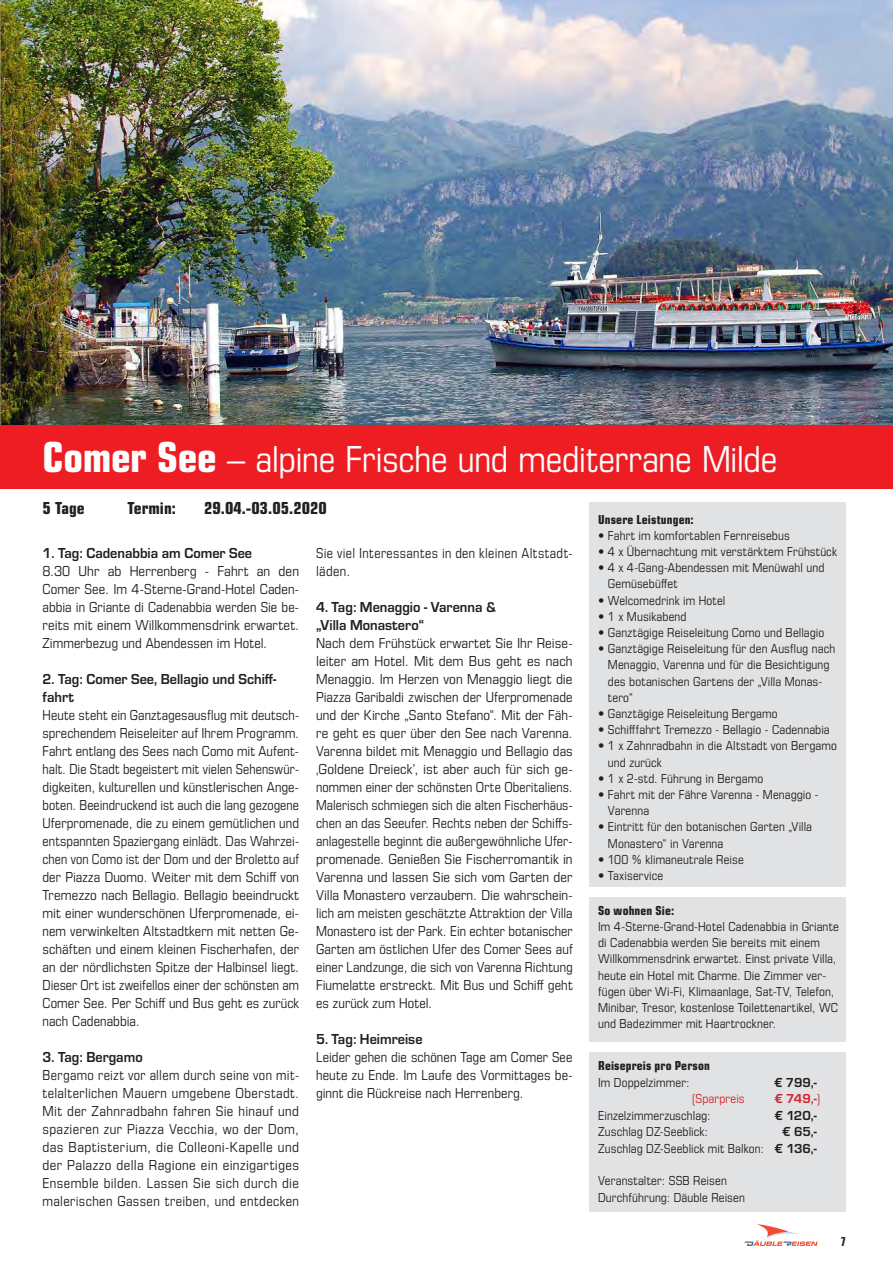
<style>
.page{position:relative;width:893px;height:1263px;background:#fff}
.page>*{position:absolute;margin:0;border:0;box-sizing:border-box;transform-origin:0 0}
.t1{font:39px "Eurostile Con";letter-spacing:-.01em;color:#fff}
.t2{font:18px "Eurostile Con Hea";color:#231f20}
.t3{font:15px/18px "Eurostile Con";letter-spacing:.005em;color:#231f20;text-align:justify}
.t4{font:15px/18px "Eurostile Con";letter-spacing:.005em;color:#231f20;text-align:justify;scale:1.04 1}
.t5{font:700 15px/18px "Eurostile";color:#231f20;scale:.95 1}
.t6{font:15px/18px "Eurostile Con";letter-spacing:.025em;color:#231f20}
.t7{font:13.5px/16.2px "Eurostile Con";letter-spacing:.01em;color:#231f20}
.t8{font:13.5px "Eurostile Con Hea";letter-spacing:.01em;color:#231f20}
.t9{font:700 13.5px "Eurostile";letter-spacing:-.01em;color:#231f20}
.t10{font:13.5px "Eurostile Con";letter-spacing:.01em;color:#d1232a}
.t11{font:700 13.5px "Eurostile";color:#d1232a}
.t12{font:13.5px "Eurostile Con Hea";letter-spacing:.01em;color:#231f20;scale:.85 1}
.s1{font-family:"Eurostile Con Hea";font-size:45px}
.s2{font-family:"Eurostile Con";font-weight:400}
.s3{font-family:"Eurostile";font-weight:700}
</style>
<div class="page">
<svg style="left:745px;top:1224px;width:73px;height:22px"></svg>
<img style="left:1px;top:0;width:892px;height:425px">
<img style="left:0;top:0;width:1px;height:425px">
<div style="left:0;top:425px;width:893px;height:64px;background:#ee1d23"></div>
<div style="left:590px;top:1053px;width:256px;height:159px;background:#e1e2e4"></div>
<div style="left:590px;top:502px;width:256px;height:384px;background:#e1e2e4"></div>
<div style="left:590px;top:897px;width:256px;height:145px;background:#e1e2e4"></div>
<h1 class="t1" style="left:43px;top:433px;width:736px"><span class="s1">Comer See</span> – alpine Frische und mediterrane Milde</h1>
<p class="t2" style="left:43px;top:495px;width:44px">5 Tage</p>
<p class="t2" style="left:128px;top:495px;width:50px">Termin:</p>
<p class="t2" style="left:204px;top:495px;width:124px">29.04.-03.05.2020</p>
<p class="t5" style="left:43px;top:543px;width:222px">1. Tag: Cadenabbia am Comer See</p>
<p class="t4" style="left:43px;top:561px;width:248px">8.30 Uhr ab Herrenberg - Fahrt an den Comer See. Im 4-Sterne-Grand-Hotel Caden&shy;abbia in Griante di Cadenabbia werden Sie be&shy;reits mit einem Willkommensdrink erwartet.<br>Zimmerbezug und Abendessen im Hotel.</p>
<p class="t5" style="left:43px;top:669px;width:248px">2. Tag: Comer See, Bellagio und Schiff&shy;fahrt</p>
<p class="t3" style="left:43px;top:705px;width:258px;text-align:left">Heute steht ein Ganztagesausflug mit deutsch-- sprechendem Reiseleiter auf Ihrem Programm.<br>Fahrt entlang des Sees nach Como mit Aufent&shy;halt. Die Stadt begeistert mit vielen Sehenswür&shy;digkeiten, kulturellen und künstlerischen Ange&shy;boten. Beeindruckend ist auch die lang gezogene Uferpromenade, die zu einem gemütlichen und entspannten Spaziergang einlädt. Das Wahrzei&shy;chen von Como ist der Dom und der Broletto auf der Piazza Duomo. Weiter mit dem Schiff von Tremezzo nach Bellagio. Bellagio beeindruckt mit einer wunderschönen Uferpromenade, ei&shy;nem verwinkelten Altstadtkern mit netten Ge&shy;schäften und einem kleinen Fischerhafen, der an der nördlichsten Spitze der Halbinsel liegt.<br>Dieser Ort ist zweifellos einer der schönsten am Comer See. Per Schiff und Bus geht es zurück nach Cadenabbia.</p>
<p class="t5" style="left:43px;top:1047px;width:107px">3. Tag: Bergamo</p>
<p class="t3" style="left:43px;top:1065px;width:258px">Bergamo reizt vor allem durch seine von mit&shy;telalterlichen Mauern umgebene Oberstadt.<br>Mit der Zahnradbahn fahren Sie hinauf und spazieren zur Piazza Vecchia, wo der Dom, das Baptisterium, die Colleoni-Kapelle und der Palazzo della Ragione ein einzigartiges Ensemble bilden. Lassen Sie sich durch die malerischen Gassen treiben, und entdecken</p>
<p class="t6" style="left:316px;top:543px;width:258px">Sie viel Interessantes in den kleinen Altstadt&shy;läden.</p>
<p class="t5" style="left:316px;top:597px;width:191px">4. Tag: Menaggio - Varenna &amp; „Villa Monastero“</p>
<p class="t3" style="left:316px;top:633px;width:258px">Nach dem Frühstück erwartet Sie Ihr Reise&shy;leiter am Hotel. Mit dem Bus geht es nach Menaggio. Im Herzen von Menaggio liegt die Piazza Garibaldi zwischen der Uferpromenade und der Kirche „Santo Stefano“. Mit der Fäh&shy;re geht es quer über den See nach Varenna.<br>Varenna bildet mit Menaggio und Bellagio das ‚Goldene Dreieck’, ist aber auch für sich ge&shy;nommen einer der schönsten Orte Oberitaliens.<br>Malerisch schmiegen sich die alten Fischerhäus&shy;chen an das Seeufer. Rechts neben der Schiffs&shy;anlagestelle beginnt die außergewöhnliche Ufer&shy;promenade. Genießen Sie Fischerromantik in Varenna und lassen Sie sich vom Garten der Villa Monastero verzaubern. Die wahrschein&shy;lich am meisten geschätzte Attraktion der Villa Monastero ist der Park. Ein echter botanischer Garten am östlichen Ufer des Comer Sees auf einer Landzunge, die sich von Varenna Richtung Fiumelatte erstreckt. Mit Bus und Schiff geht es zurück zum Hotel.</p>
<p class="t5" style="left:316px;top:1029px;width:114px">5. Tag: Heimreise</p>
<p class="t3" style="left:316px;top:1047px;width:258px">Leider gehen die schönen Tage am Comer See heute zu Ende. Im Laufe des Vormittages be&shy;ginnt die Rückreise nach Herrenberg.</p>
<p class="t8" style="left:598px;top:509px;width:97px">Unsere Leistungen:</p>
<p class="t7" style="left:598px;top:526px;width:193px">• Fahrt im komfortablen Fernreisebus</p>
<p class="t7" style="left:598px;top:543px;width:240px">• 4 x Übernachtung mit verstärktem Frühstück</p>
<p class="t7" style="left:608px;top:559px;width:218px;text-indent:-10px">• 4 x 4-Gang-Abendessen mit Menüwahl und<br>Gemüsebüffet</p>
<p class="t7" style="left:598px;top:591px;width:129px">• Welcomedrink im Hotel</p>
<p class="t7" style="left:598px;top:607px;width:90px">• 1 x Musikabend</p>
<p class="t7" style="left:598px;top:624px;width:228px">• Ganztägige Reiseleitung Como und Bellagio</p>
<p class="t7" style="left:608px;top:640px;width:229px;text-indent:-10px">• Ganztägige Reiseleitung für den Ausflug nach Menaggio, Varenna und für die Besichtigung des botanischen Gartens der „Villa Monas&shy;tero“</p>
<p class="t7" style="left:598px;top:705px;width:181px">• Ganztägige Reiseleitung Bergamo</p>
<p class="t7" style="left:598px;top:721px;width:233px">• Schifffahrt Tremezzo - Bellagio - Cadennabia</p>
<p class="t7" style="left:608px;top:737px;width:231px;text-indent:-10px">• 1 x Zahnradbahn in die Altstadt von Bergamo und zurück</p>
<p class="t7" style="left:598px;top:769px;width:166px">• 1 x 2-std. Führung in Bergamo</p>
<p class="t7" style="left:608px;top:786px;width:212px;text-indent:-10px">• Fahrt mit der Fähre Varenna - Menaggio -<br>Varenna</p>
<p class="t7" style="left:608px;top:818px;width:206px;text-indent:-10px">• Eintritt für den botanischen Garten „Villa<br>Monastero“ in Varenna</p>
<p class="t7" style="left:598px;top:850px;width:147px">• 100 % klimaneutrale Reise</p>
<p class="t7" style="left:598px;top:867px;width:67px">• Taxiservice</p>
<p class="t8" style="left:598px;top:900px;width:78px">So wohnen Sie:</p>
<p class="t7" style="left:598px;top:918px;width:242px">Im 4-Sterne-Grand-Hotel Cadenabbia in Griante di Cadenabbia werden Sie bereits mit einem Willkommensdrink erwartet. Einst private Villa, heute ein Hotel mit Charme. Die Zimmer ver&shy;fügen über Wi-Fi, Klimaanlage, Sat-TV, Telefon, Minibar, Tresor, kostenlose Toilettenartikel, WC und Badezimmer mit Haartrockner.</p>
<p class="t8" style="left:598px;top:1056px;width:113px">Reisepreis pro Person</p>
<p class="t7" style="left:598px;top:1074px;width:93px">Im Doppelzimmer:</p>
<p class="t9" style="left:774px;top:1073px;width:44px">€ 799,-</p>
<p class="t10" style="left:692px;top:1090px;width:55px">(Sparpreis</p>
<p class="t11" style="left:774px;top:1089px;width:48px">€ 749,-<span class="s2">)</span></p>
<p class="t7" style="left:598px;top:1107px;width:114px">Einzelzimmerzuschlag:</p>
<p class="t9" style="left:774px;top:1106px;width:44px">€ 120,-</p>
<p class="t7" style="left:598px;top:1123px;width:111px">Zuschlag DZ-Seeblick:</p>
<p class="t9" style="left:782px;top:1122px;width:36px">€ 65,-</p>
<p class="t7" style="left:598px;top:1140px;width:220px">Zuschlag DZ-Seeblick mit Balkon: <span class="s3">€ 136,-</span></p>
<p class="t7" style="left:598px;top:1172px;width:148px">Veranstalter: SSB Reisen<br>Durchführung: Däuble Reisen</p>
<p class="t12" style="left:841px;top:1232px;width:8px">7</p>
</div>
